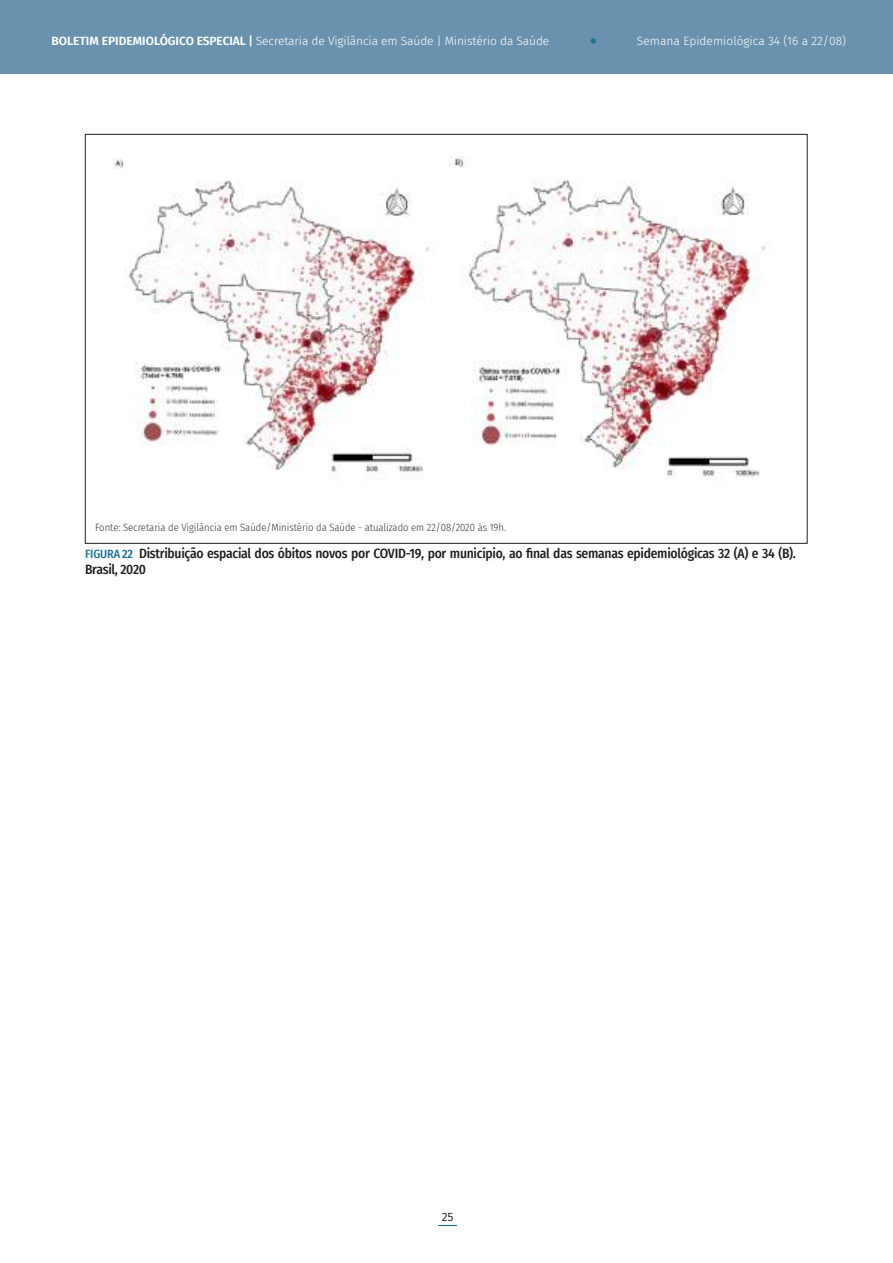
<style>
.page{position:relative;width:893px;height:1263px;background:#fff}
.page>*{position:absolute;margin:0;border:0;box-sizing:border-box;transform-origin:0 0}
.t1{font:500 13.5px/16.5px "Fira Sans Condensed";letter-spacing:-.02em;color:#241f1f}
.t2{font:300 12px "Fira Sans";letter-spacing:-.01em;color:#fff}
.t3{font:12px "Fira Sans";color:#241f1f}
.t4{font:300 10.5px "Fira Sans Condensed";color:#393535}
.s1{font-weight:600}
.s2{font-weight:500}
.s3{font-size:12px;color:#207291}
.s4{font-weight:600;font-size:12px;color:#207291}
</style>
<div class="page">
<div style="left:0;top:0;width:893px;height:74px;background:#6a92ae"></div>
<svg style="left:438px;top:1225px;width:19px;height:1px"></svg>
<svg style="left:591px;top:38px;width:5px;height:6px"></svg>
<img style="left:112px;top:159px;width:318px;height:322px">
<img style="left:449px;top:156px;width:317px;height:322px">
<p class="t2" style="left:51px;top:33px;width:499px"><span class="s1">BOLETIM EPIDEMIOLÓGICO ESPECIAL</span> <span class="s2">|</span> Secretaria de Vigilância em Saúde | Ministério da Saúde</p>
<p class="t2" style="left:637px;top:32px;width:211px">Semana Epidemiológica 34 (16 a 22/08)</p>
<p class="t4" style="left:95px;top:520px;width:412px">Fonte: Secretaria de Vigilância em Saúde/Ministério da Saúde - atualizado em 22/08/2020 às 19h.</p>
<p class="t1" style="left:85px;top:544px;width:712px"><span class="s3">FIGURA</span> <span class="s4">22</span> Distribuição espacial dos óbitos novos por COVID-19, por município, ao final das semanas epidemiológicas 32 (A) e 34 (B).<br>Brasil, 2020</p>
<p class="t3" style="left:442px;top:1207px;width:13px">25</p>
</div>
